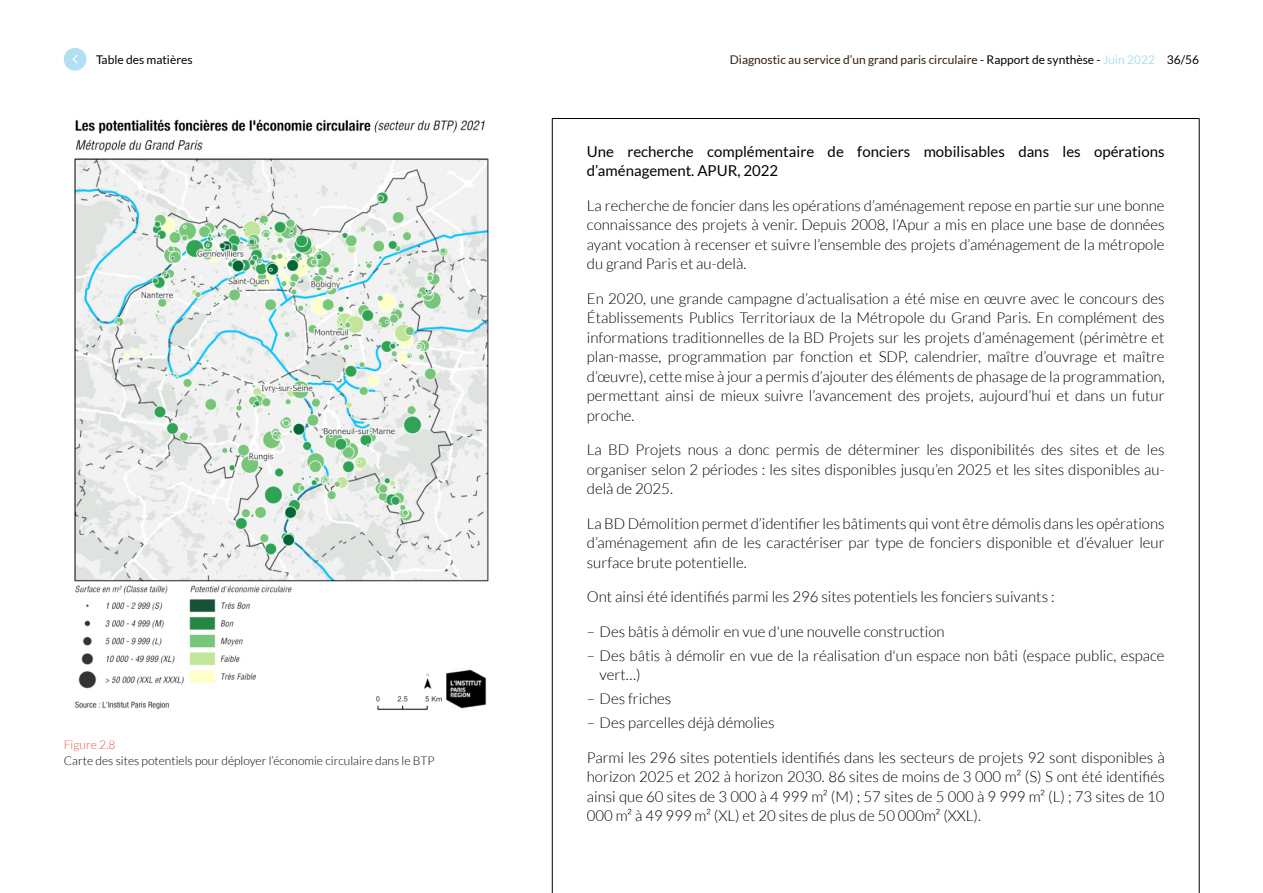
<style>
.page{position:relative;width:1263px;height:893px;background:#fff}
.page>*{position:absolute;margin:0;border:0;box-sizing:border-box;transform-origin:0 0}
.t1{font:300 15px/19.5px "Lato";color:#000;text-align:justify}
.t2{font:15px/19.5px "Lato";color:#000}
.t3{font:12px "Lato";color:#2e2014}
.t4{font:300 12px "Lato";color:#000}
.t5{font:12px "Lato";color:#000}
.t6{font:300 12px "Lato";color:#e5574a}
.s1{color:#000}
.s2{color:#b1dff3}
</style>
<div class="page">
<svg style="left:552px;top:118px;width:647px;height:775px"></svg>
<div style="left:64px;top:48px;width:22px;height:23px;background:#b1dff3;border-radius:50%"></div>
<svg style="left:73px;top:55px;width:5px;height:9px"></svg>
<img style="left:74px;top:119px;width:414px;height:591px">
<p class="t5" style="left:96px;top:54px;width:98px">Table des matières</p>
<p class="t3" style="left:730px;top:54px;width:471px">Diagnostic au service d’un grand paris circulaire <span class="s1">- Rapport de synthèse -</span> <span class="s2">Juin 2022</span> <span class="s1">36/56</span></p>
<p class="t6" style="left:64px;top:739px;width:53px">Figure 2.8</p>
<p class="t4" style="left:64px;top:755px;width:372px">Carte des sites potentiels pour déployer l’économie circulaire dans le BTP</p>
<p class="t2" style="left:587px;top:143px;width:579px">Une recherche complémentaire de fonciers mobilisables dans les opérations d’aménagement. APUR, 2022</p>
<p class="t1" style="left:587px;top:197px;width:579px">La recherche de foncier dans les opérations d’aménagement repose en partie sur une bonne connaissance des projets à venir. Depuis 2008, l’Apur a mis en place une base de données ayant vocation à recenser et suivre l’ensemble des projets d’aménagement de la métropole du grand Paris et au-delà.</p>
<p class="t1" style="left:587px;top:290px;width:579px">En 2020, une grande campagne d’actualisation a été mise en œuvre avec le concours des Établissements Publics Territoriaux de la Métropole du Grand Paris. En complément des informations traditionnelles de la BD Projets sur les projets d’aménagement (périmètre et plan-masse, programmation par fonction et SDP, calendrier, maître d’ouvrage et maître d’œuvre), cette mise à jour a permis d’ajouter des éléments de phasage de la programmation, permettant ainsi de mieux suivre l’avancement des projets, aujourd’hui et dans un futur proche.</p>
<p class="t1" style="left:587px;top:441px;width:579px">La BD Projets nous a donc permis de déterminer les disponibilités des sites et de les organiser selon 2 périodes : les sites disponibles jusqu’en 2025 et les sites disponibles au&shy;delà de 2025.</p>
<p class="t1" style="left:587px;top:515px;width:579px">La BD Démolition permet d’identifier les bâtiments qui vont être démolis dans les opérations d’aménagement afin de les caractériser par type de fonciers disponible et d’évaluer leur surface brute potentielle.</p>
<p class="t1" style="left:587px;top:588px;width:469px">Ont ainsi été identifiés parmi les 296 sites potentiels les fonciers suivants :</p>
<p class="t1" style="left:587px;top:623px;width:359px">– Des bâtis à démolir en vue d'une nouvelle construction</p>
<p class="t1" style="left:600px;top:647px;width:566px;text-indent:-13px">– Des bâtis à démolir en vue de la réalisation d'un espace non bâti (espace public, espace vert…)</p>
<p class="t1" style="left:587px;top:690px;width:86px">– Des friches</p>
<p class="t1" style="left:587px;top:714px;width:189px">– Des parcelles déjà démolies</p>
<p class="t1" style="left:587px;top:749px;width:579px">Parmi les 296 sites potentiels identifiés dans les secteurs de projets 92 sont disponibles à horizon 2025 et 202 à horizon 2030. 86 sites de moins de 3 000 m² (S) S ont été identifiés ainsi que 60 sites de 3 000 à 4 999 m² (M) ; 57 sites de 5 000 à 9 999 m² (L) ; 73 sites de 10<br>000 m² à 49 999 m² (XL) et 20 sites de plus de 50 000m² (XXL).</p>
</div>
